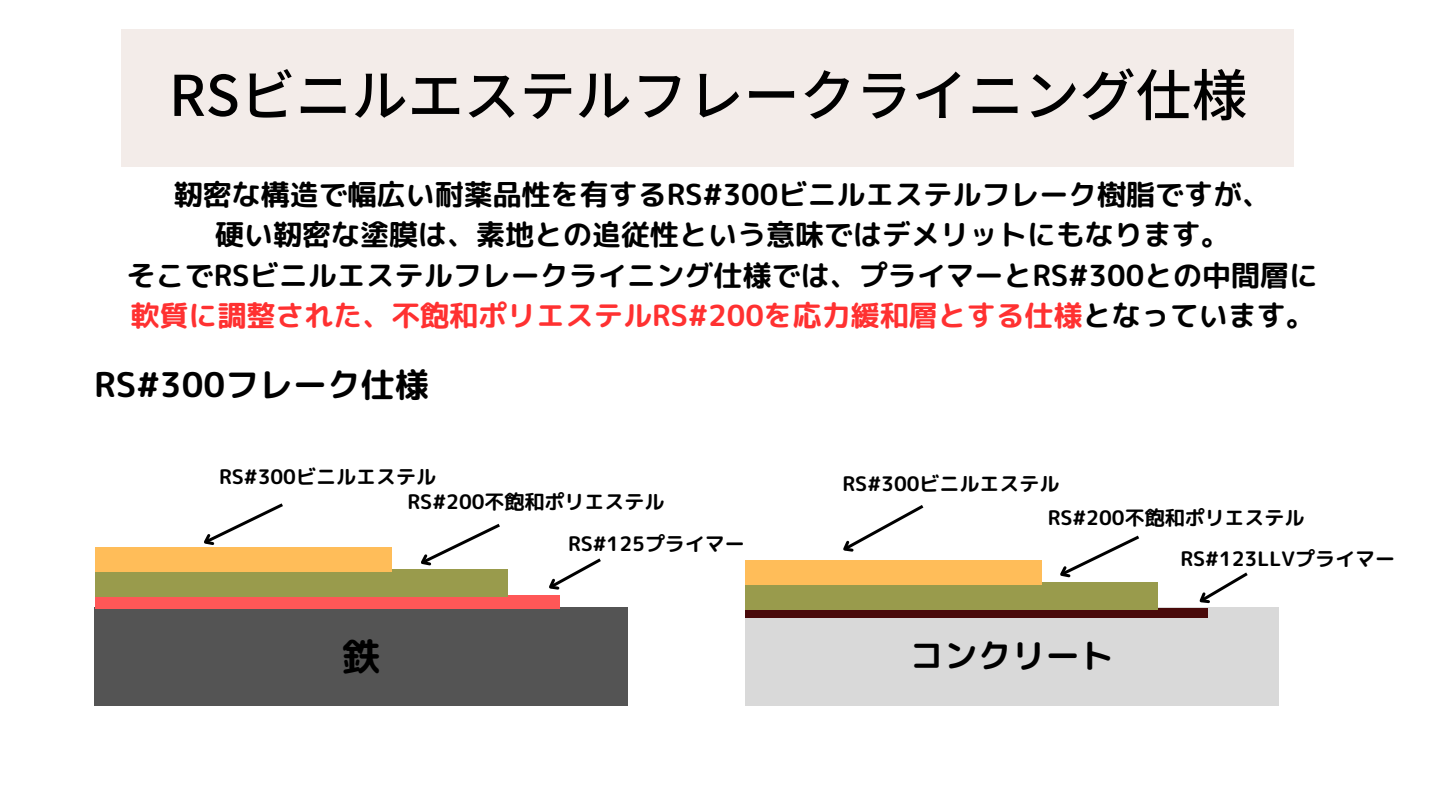
<style>
.page{position:relative;width:1440px;height:810px;background:#fff}
.page>*{position:absolute;margin:0;border:0;box-sizing:border-box;transform-origin:0 0}
.t1{font:500 56px "Noto Sans JP";color:#000}
.t2{font:39px "rounded mplus 1 p bold";color:#000}
.t3{font:34px "rounded mplus 1 p bold";color:#000}
.t4{font:29px/40.5px "rounded mplus 1 p bold";color:#000;text-align:center}
.t5{font:20px "rounded mplus 1 p bold";color:#000}
.s1{color:#ff3131}
</style>
<div class="page">
<div style="left:121px;top:29px;width:1172px;height:138px;background:#f3ece9"></div>
<div style="left:94px;top:607px;width:534px;height:99px;background:#545454"></div>
<div style="left:745px;top:607px;width:534px;height:99px;background:#d9d9d9"></div>
<div style="left:745px;top:609px;width:462px;height:9px;background:#490a0a"></div>
<div style="left:95px;top:596px;width:465px;height:13px;background:#ff5757"></div>
<div style="left:95px;top:569px;width:412px;height:27px;background:#999b4c"></div>
<div style="left:745px;top:583px;width:412px;height:27px;background:#999b4c"></div>
<div style="left:95px;top:548px;width:296px;height:24px;background:#ffbd59"></div>
<div style="left:745px;top:561px;width:296px;height:24px;background:#ffbd59"></div>
<svg style="left:542px;top:558px;width:59px;height:38px"></svg>
<svg style="left:197px;top:503px;width:89px;height:45px"></svg>
<svg style="left:421px;top:523px;width:79px;height:43px"></svg>
<svg style="left:843px;top:505px;width:81px;height:47px"></svg>
<svg style="left:1053px;top:535px;width:90px;height:48px"></svg>
<svg style="left:1192px;top:572px;width:56px;height:39px"></svg>
<h2 class="t1" style="left:169px;top:51px;width:1080px">RSビニルエステルフレークライニング仕様</h2>
<p class="t4" style="left:127px;top:174px;width:1193px">靭密な構造で幅広い耐薬品性を有するRS#300ビニルエステルフレーク樹脂ですが、<br>硬い靭密な塗膜は、素地との追従性という意味ではデメリットにもなります。<br>そこでRSビニルエステルフレークライニング仕様では、プライマーとRS#300との中間層に<span class="s1">軟質に調整された、不飽和ポリエステルRS#200を応力緩和層とする仕様</span>となっています。</p>
<p class="t3" style="left:94px;top:361px;width:336px">RS#300フレーク仕様</p>
<p class="t5" style="left:219px;top:462px;width:218px">RS#300ビニルエステル</p>
<p class="t5" style="left:843px;top:470px;width:218px">RS#300ビニルエステル</p>
<p class="t5" style="left:1048px;top:503px;width:258px">RS#200不飽和ポリエステル</p>
<p class="t5" style="left:408px;top:487px;width:258px">RS#200不飽和ポリエステル</p>
<p class="t5" style="left:568px;top:530px;width:178px">RS#125プライマー</p>
<h3 class="t5" style="left:1180px;top:544px;width:216px">RS#123LLVプライマー</h3>
<h1 class="t2" style="left:342px;top:629px;width:40px">鉄</h1>
<h4 class="t3" style="left:910px;top:632px;width:205px">コンクリート</h4>
</div>
